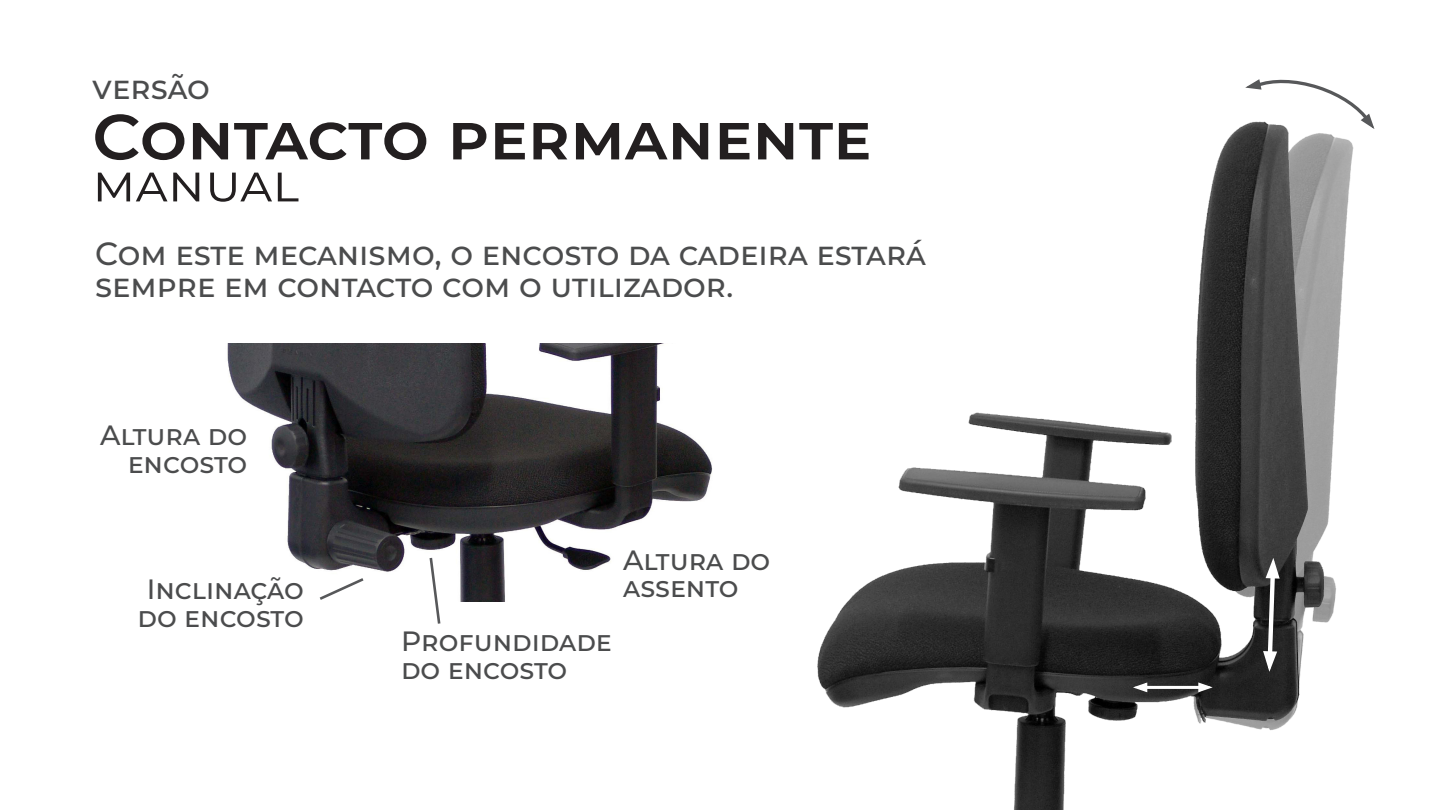
<style>
.page{position:relative;width:1440px;height:810px;background:#fff}
.page>*{position:absolute;margin:0;border:0;box-sizing:border-box;transform-origin:0 0}
.t1{font:100 63.6px "Montserrat";letter-spacing:.04em;color:#231f20;scale:1.05 1}
.t2{font:100 51px "Montserrat";color:#231f20;scale:1.05 1}
.Familia{font:100 32.1px/32.1px "Montserrat";color:#4b4c4d}
.Familia-2{font:100 27.9px/27.9px "Montserrat";color:#4b4c4d}
</style>
<div class="page">
<img style="left:227px;top:343px;width:459px;height:258px">
<img style="left:686px;top:125px;width:668px;height:685px">
<svg style="left:1245px;top:79px;width:130px;height:50px"></svg>
<svg style="left:1261px;top:558px;width:20px;height:113px"></svg>
<svg style="left:1197px;top:681px;width:15px;height:12px"></svg>
<svg style="left:1133px;top:681px;width:15px;height:12px"></svg>
<hr style="left:1143px;top:686px;width:58px;height:3px;background:#fff">
<svg style="left:317px;top:576px;width:49px;height:25px"></svg>
<svg style="left:428px;top:555px;width:14px;height:69px"></svg>
<p class="Familia" style="left:92px;top:71px;width:119px">versão</p>
<p class="t1" style="left:92px;top:94px;width:743px">Contacto permanente</p>
<p class="t2" style="left:92px;top:149px;width:198px">manual</p>
<p class="Familia" style="left:95px;top:237px;width:832px">Com este mecanismo, o encosto da cadeira estará sempre em contacto com o utilizador.</p>
<p class="Familia-2" style="left:100px;top:420px;width:149px;text-align:right">Altura do encosto</p>
<p class="Familia-2" style="left:137px;top:574px;width:168px;text-align:center">Inclinação do encosto</p>
<p class="Familia-2" style="left:623px;top:545px;width:149px">Altura do assento</p>
<p class="Familia-2" style="left:401px;top:626px;width:212px">Profundidade do encosto</p>
</div>
